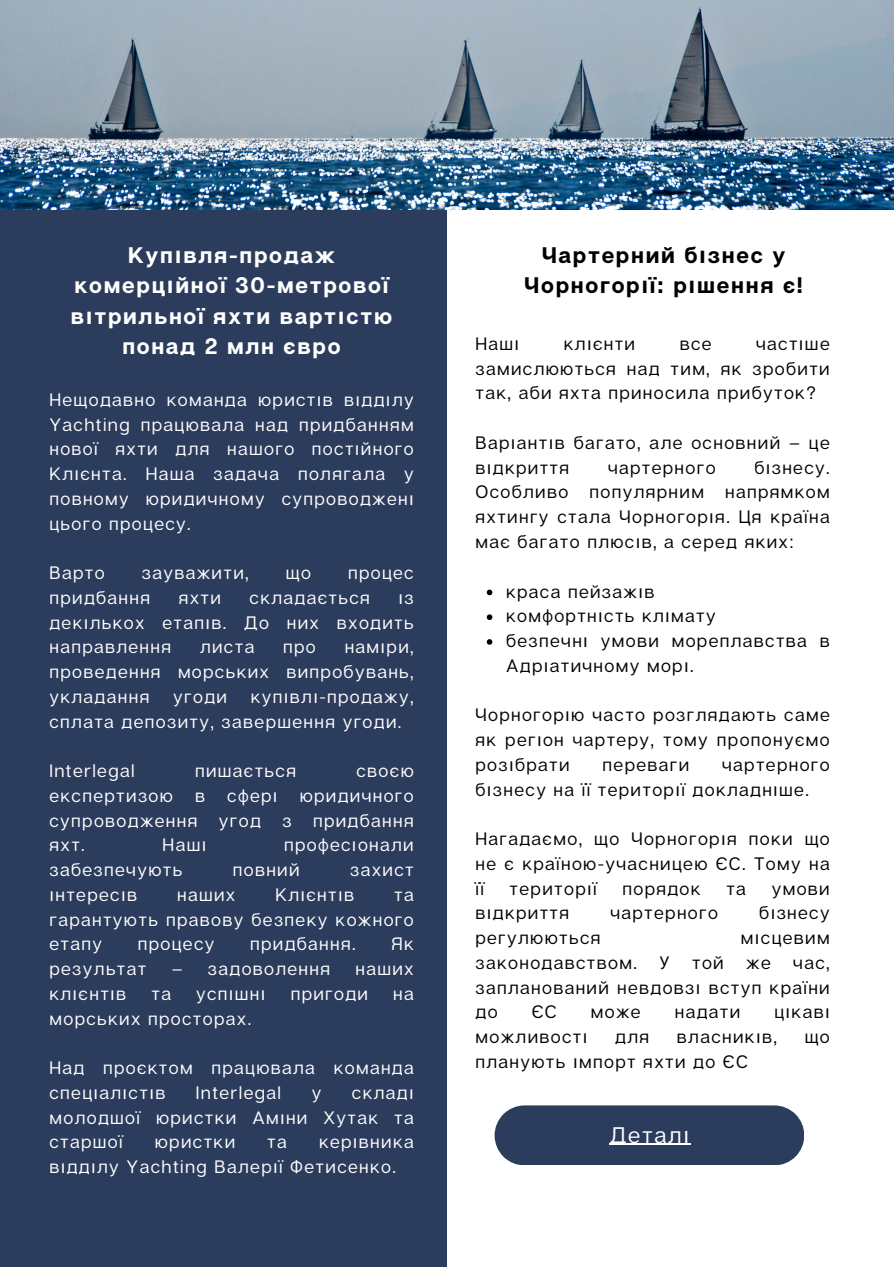
<style>
.page{position:relative;width:894px;height:1267px;background:#fff}
.page>*{position:absolute;margin:0;border:0;box-sizing:border-box;transform-origin:0 0}
.t1{font:700 22.5px/30.3px "Articulat CF";letter-spacing:.075em;color:#fff;text-align:center}
.t2{font:700 22.5px/30.3px "Articulat CF";letter-spacing:.075em;color:#000;text-align:center}
.t3{font:22.5px "Articulat CF";letter-spacing:.075em;color:#fff}
.t4{font:18px/24.8px "Articulat CF";letter-spacing:.075em;color:#fff}
.t5{font:18px/24.8px "Articulat CF";letter-spacing:.075em;color:#000;text-align:justify}
.s1{font-family:"Noto Sans"}
</style>
<div class="page">
<div style="left:0;top:209px;width:446px;height:1058px;background:#2c3c5c"></div>
<img style="left:0;top:0;width:893px;height:209px">
<svg style="left:486px;top:590px;width:6px;height:5px"></svg>
<svg style="left:486px;top:614px;width:6px;height:6px"></svg>
<svg style="left:486px;top:639px;width:6px;height:6px"></svg>
<div style="left:494px;top:1105px;width:310px;height:60px;background:#2c3c5c"></div>
<hr style="left:609px;top:1143px;width:81px;height:2px;background:#fff">
<h1 class="t1" style="left:71px;top:239px;width:322px">Куп<span class="s1">і</span> вля-продаж<br>комерц<span class="s1">і</span> йної 30-метрової в<span class="s1">і</span>трильної яхти варт<span class="s1">і</span>стю понад 2 млн євро</h1>
<p class="t4" style="left:49px;top:386px;width:365px">Нещодавно команда юрист<span class="s1">і</span> в в<span class="s1">і</span>дд<span class="s1">і</span>лу<br>Yachting працювала над придбанням нової яхти для нашого пост<span class="s1">і</span> йного<br>Кл<span class="s1">і</span> єнта. Наша задача полягала у повному юридичному супроводжен<span class="s1">і </span>цього процесу.</p>
<p class="t4" style="left:49px;top:560px;width:57px">Варто</p>
<p class="t4" style="left:142px;top:560px;width:108px">зауважити,</p>
<p class="t4" style="left:286px;top:560px;width:27px">що</p>
<p class="t4" style="left:348px;top:560px;width:67px">процес</p>
<p class="t4" style="left:49px;top:584px;width:102px">придбання</p>
<p class="t4" style="left:179px;top:584px;width:44px">яхти</p>
<p class="t4" style="left:249px;top:584px;width:122px">складається</p>
<p class="t4" style="left:49px;top:584px;width:365px;text-align:justify;text-indent:349px"><span class="s1">і</span>з дек<span class="s1">і</span>лькох етап<span class="s1">і</span> в. До них входить направлення</p>
<p class="t4" style="left:49px;top:634px;width:365px;text-align:justify;text-indent:295px">нам<span class="s1">і</span> ри, проведення морських випробувань, укладання</p>
<p class="t4" style="left:200px;top:634px;width:56px">листа</p>
<p class="t4" style="left:283px;top:634px;width:34px">про</p>
<p class="t4" style="left:49px;top:683px;width:365px;text-indent:201px">куп<span class="s1">і</span> вл<span class="s1">і</span> -продажу, сплата депозиту, завершення угоди.</p>
<p class="t4" style="left:49px;top:758px;width:87px">Interlegal</p>
<p class="t4" style="left:195px;top:758px;width:102px">пишається</p>
<p class="t4" style="left:356px;top:758px;width:59px">своєю</p>
<p class="t4" style="left:49px;top:782px;width:226px">експертизою в сфер<span class="s1">і</span></p>
<p class="t4" style="left:173px;top:683px;width:55px">угоди</p>
<p class="t4" style="left:49px;top:782px;width:365px;text-align:justify;text-indent:250px">юридичного супроводження угод з придбання яхт.</p>
<p class="t4" style="left:162px;top:832px;width:42px">Наш<span class="s1">і</span></p>
<p class="t4" style="left:284px;top:832px;width:131px">профес<span class="s1">і</span>онали</p>
<p class="t4" style="left:49px;top:857px;width:134px">забезпечують</p>
<p class="t4" style="left:233px;top:857px;width:68px">повний</p>
<p class="t4" style="left:350px;top:857px;width:65px">захист</p>
<p class="t4" style="left:49px;top:881px;width:89px"><span class="s1">і</span> нтерес<span class="s1">і</span> в</p>
<p class="t4" style="left:177px;top:881px;width:60px">наших</p>
<p class="t4" style="left:275px;top:881px;width:80px">Кл<span class="s1">і</span>єнт<span class="s1">і</span>в</p>
<p class="t4" style="left:49px;top:881px;width:365px;text-align:justify;text-indent:344px">та гарантують правову безпеку кожного етапу</p>
<p class="t4" style="left:138px;top:931px;width:78px">процесу</p>
<p class="t4" style="left:250px;top:931px;width:107px">придбання.</p>
<p class="t4" style="left:391px;top:931px;width:24px">Як</p>
<p class="t4" style="left:49px;top:956px;width:98px">результат</p>
<p class="t4" style="left:172px;top:956px;width:160px">– задоволення</p>
<p class="t4" style="left:355px;top:956px;width:60px">наших</p>
<p class="t4" style="left:49px;top:980px;width:78px">кл<span class="s1">і</span>єнт<span class="s1">і</span>в</p>
<p class="t4" style="left:151px;top:980px;width:21px">та</p>
<p class="t4" style="left:196px;top:980px;width:68px">усп<span class="s1">і</span>шн<span class="s1">і</span></p>
<p class="t4" style="left:290px;top:980px;width:79px">пригоди</p>
<p class="t4" style="left:393px;top:980px;width:22px">на</p>
<p class="t4" style="left:49px;top:1005px;width:203px">морських просторах.</p>
<p class="t4" style="left:49px;top:1055px;width:365px">Над проєктом працювала команда спец<span class="s1">і</span>ал<span class="s1">і</span>ст<span class="s1">і</span> в</p>
<p class="t4" style="left:196px;top:1079px;width:87px">Interlegal</p>
<p class="t4" style="left:311px;top:1079px;width:11px">у</p>
<p class="t4" style="left:49px;top:1079px;width:365px;text-indent:302px">склад<span class="s1">і </span>молодшої юристки Ам<span class="s1">і</span> ни Хутак та старшої</p>
<p class="t4" style="left:49px;top:1129px;width:365px;text-indent:269px">кер<span class="s1">і</span> вника в<span class="s1">і</span>дд<span class="s1">і</span>лу Yachting Валер<span class="s1">і</span>ї Фетисенко.</p>
<p class="t4" style="left:155px;top:1129px;width:82px">юристки</p>
<p class="t4" style="left:267px;top:1129px;width:21px">та</p>
<h1 class="t2" style="left:524px;top:239px;width:279px">Чартерний б<span class="s1">і</span>знес у<br>Чорногор<span class="s1">і</span>ї: р<span class="s1">і</span> шення є!</h1>
<p class="t5" style="left:475px;top:331px;width:42px">Наш<span class="s1">і</span></p>
<p class="t5" style="left:563px;top:331px;width:73px">кл<span class="s1">і</span>єнти</p>
<p class="t5" style="left:679px;top:331px;width:33px">все</p>
<p class="t5" style="left:475px;top:331px;width:355px;text-indent:280px">част<span class="s1">і</span> ше замислюються над тим, як зробити так, аби яхта приносила прибуток?</p>
<p class="t5" style="left:475px;top:430px;width:355px">Вар<span class="s1">і</span>ант<span class="s1">і</span> в багато, але основний – це в<span class="s1">і</span>дкриття</p>
<p class="t5" style="left:475px;top:454px;width:355px;text-indent:279px">б<span class="s1">і</span>знесу.<br>Особливо популярним напрямком яхтингу стала Чорногор<span class="s1">і</span>я. Ця країна має багато плюс<span class="s1">і</span> в, а серед яких:</p>
<p class="t5" style="left:506px;top:578px;width:150px">краса пейзаж<span class="s1">і</span> в</p>
<p class="t5" style="left:506px;top:603px;width:211px">комфортн<span class="s1">і</span>сть кл<span class="s1">і</span> мату</p>
<p class="t5" style="left:506px;top:628px;width:325px">безпечн<span class="s1">і</span> умови мореплавства в<br>Адр<span class="s1">і</span>атичному мор<span class="s1">і</span> .</p>
<p class="t5" style="left:475px;top:702px;width:355px">Чорногор<span class="s1">і</span> ю часто розглядають саме як рег<span class="s1">і</span>он чартеру, тому пропонуємо роз<span class="s1">і</span> брати</p>
<p class="t5" style="left:608px;top:454px;width:109px">чартерного</p>
<p class="t5" style="left:475px;top:751px;width:355px;text-indent:246px">чартерного б<span class="s1">і</span>знесу на її територ<span class="s1">і</span>ї докладн<span class="s1">і</span> ше.</p>
<p class="t5" style="left:475px;top:826px;width:355px">Нагадаємо, що Чорногор<span class="s1">і</span>я поки що не є країною-учасницею ЄС. Тому на її</p>
<p class="t5" style="left:602px;top:751px;width:88px">переваги</p>
<p class="t5" style="left:509px;top:875px;width:88px">територ<span class="s1">і</span>ї</p>
<p class="t5" style="left:622px;top:875px;width:80px">порядок</p>
<p class="t5" style="left:726px;top:875px;width:21px">та</p>
<p class="t5" style="left:771px;top:875px;width:59px">умови</p>
<p class="t5" style="left:475px;top:900px;width:95px">в<span class="s1">і</span>дкриття</p>
<p class="t5" style="left:610px;top:900px;width:109px">чартерного</p>
<p class="t5" style="left:759px;top:900px;width:72px">б<span class="s1">і</span>знесу</p>
<p class="t5" style="left:475px;top:925px;width:126px">регулюються</p>
<p class="t5" style="left:475px;top:925px;width:355px;text-indent:265px">м<span class="s1">і</span>сцевим законодавством. У той же час, запланований невдовз<span class="s1">і</span> вступ країни до</p>
<p class="t5" style="left:531px;top:999px;width:26px">ЄС</p>
<p class="t5" style="left:590px;top:999px;width:51px">може</p>
<p class="t5" style="left:674px;top:999px;width:67px">надати</p>
<p class="t5" style="left:774px;top:999px;width:54px">ц<span class="s1">і</span> кав<span class="s1">і</span></p>
<p class="t5" style="left:475px;top:1024px;width:110px">можливост<span class="s1">і</span></p>
<p class="t5" style="left:615px;top:1024px;width:35px">для</p>
<p class="t5" style="left:676px;top:1024px;width:101px">власник<span class="s1">і</span> в,</p>
<p class="t5" style="left:804px;top:1024px;width:27px">що</p>
<p class="t5" style="left:475px;top:1048px;width:274px">планують <span class="s1">і</span> мпорт яхти до ЄС</p>
<h2 class="t3" style="left:609px;top:1120px;width:77px">Детал<span class="s1">і</span></h2>
</div>
